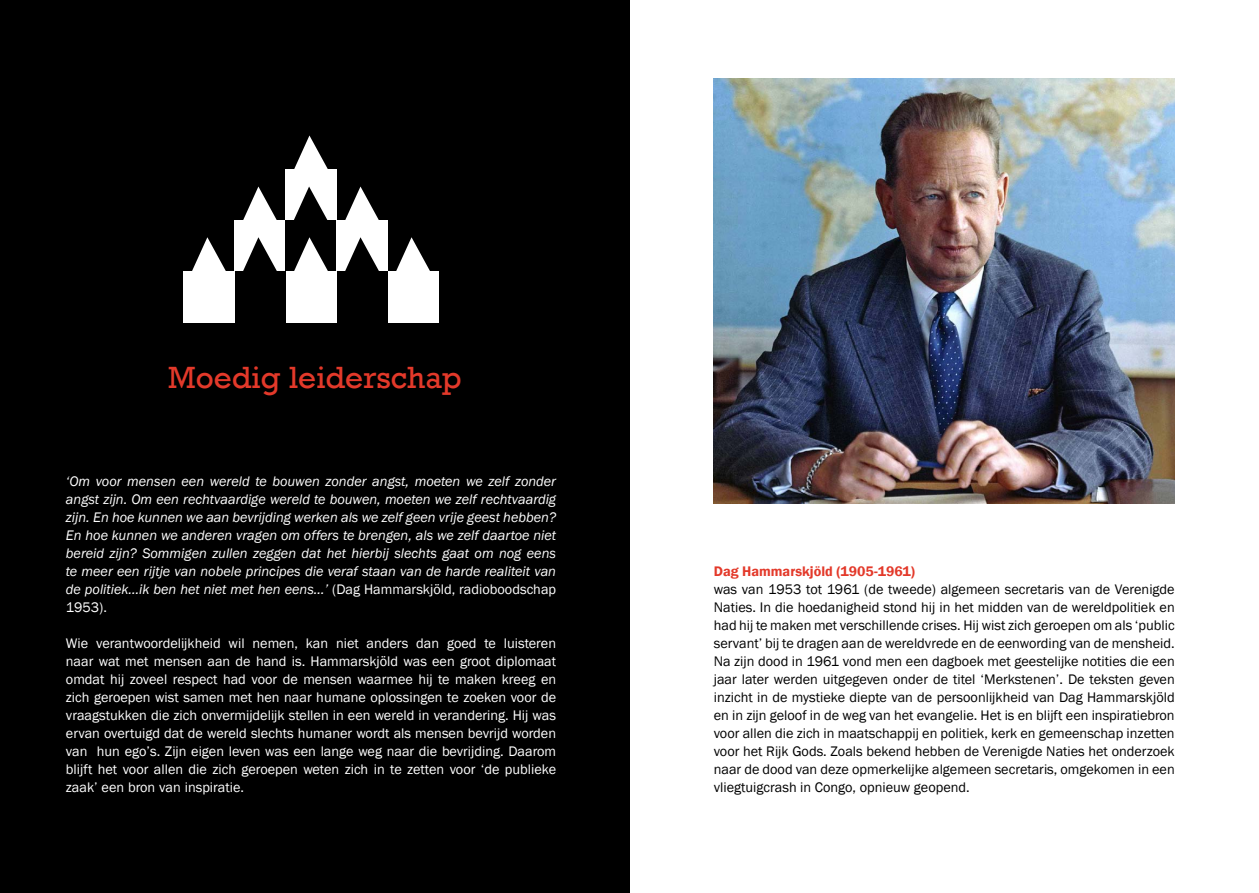
<style>
.page{position:relative;width:1259px;height:893px;background:#fff}
.page>*{position:absolute;margin:0;border:0;box-sizing:border-box;transform-origin:0 0}
.t1{font:31.5px "Rockwell";color:#e3392a}
.t2{font:14.25px/18px "Franklin Gothic";color:#000;text-align:justify}
.t3{font:14.25px/18px "Franklin Gothic";color:#fff;text-align:justify}
.t4{font:italic 14.25px/18px "Franklin Gothic";color:#fff;text-align:justify}
.t5{font:600 14.25px "Franklin Gothic";color:#e3392a}
.s1{font-style:normal}
</style>
<div class="page">
<div style="left:0;top:0;width:629px;height:893px;background:#000"></div>
<svg style="left:294px;top:135px;width:34px;height:34px"></svg>
<div style="left:285px;top:169px;width:51px;height:51px;background:#fff"></div>
<div style="left:234px;top:220px;width:51px;height:51px;background:#fff"></div>
<svg style="left:243px;top:187px;width:34px;height:33px"></svg>
<svg style="left:294px;top:187px;width:34px;height:33px"></svg>
<svg style="left:345px;top:187px;width:34px;height:33px"></svg>
<div style="left:336px;top:220px;width:51px;height:51px;background:#fff"></div>
<svg style="left:396px;top:237px;width:34px;height:34px"></svg>
<div style="left:387px;top:271px;width:51px;height:51px;background:#fff"></div>
<svg style="left:345px;top:237px;width:34px;height:34px"></svg>
<svg style="left:294px;top:237px;width:34px;height:34px"></svg>
<div style="left:285px;top:271px;width:51px;height:51px;background:#fff"></div>
<svg style="left:243px;top:237px;width:34px;height:34px"></svg>
<svg style="left:192px;top:237px;width:34px;height:34px"></svg>
<div style="left:183px;top:271px;width:51px;height:51px;background:#fff"></div>
<img style="left:714px;top:79px;width:460px;height:425px">
<h1 class="t1" style="left:168px;top:359px;width:295px">Moedig leiderschap</h1>
<p class="t4" style="left:66px;top:473px;width:492px">‘Om voor mensen een wereld te bouwen zonder angst, moeten we zelf zonder angst zijn. Om een rechtvaardige wereld te bouwen, moeten we zelf rechtvaardig zijn. En hoe kunnen we aan bevrijding werken als we zelf geen vrije geest hebben?<br>En hoe kunnen we anderen vragen om offers te brengen, als we zelf daartoe niet bereid zijn? Sommigen zullen zeggen dat het hierbij slechts gaat om nog eens te meer een rijtje van nobele principes die veraf staan van de harde realiteit van de politiek…ik ben het niet met hen eens…’ <span class="s1">(Dag Hammarskjöld, radioboodschap 1953).</span></p>
<p class="t3" style="left:66px;top:635px;width:492px">Wie verantwoordelijkheid wil nemen, kan niet anders dan goed te luisteren naar wat met mensen aan de hand is. Hammarskjöld was een groot diplomaat omdat hij zoveel respect had voor de mensen waarmee hij te maken kreeg en zich geroepen wist samen met hen naar humane oplossingen te zoeken voor de vraagstukken die zich onvermijdelijk stellen in een wereld in verandering. Hij was ervan overtuigd dat de wereld slechts humaner wordt als mensen bevrijd worden van hun ego’s. Zijn eigen leven was een lange weg naar die bevrijding. Daarom blijft het voor allen die zich geroepen weten zich in te zetten voor ‘de publieke zaak’ een bron van inspiratie.</p>
<p class="t5" style="left:714px;top:562px;width:203px">Dag Hammarskjöld (1905-1961)</p>
<p class="t2" style="left:714px;top:581px;width:462px">was van 1953 tot 1961 (de tweede) algemeen secretaris van de Verenigde Naties. In die hoedanigheid stond hij in het midden van de wereldpolitiek en had hij te maken met verschillende crises. Hij wist zich geroepen om als ‘public servant’ bij te dragen aan de wereldvrede en de eenwording van de mensheid.<br>Na zijn dood in 1961 vond men een dagboek met geestelijke notities die een jaar later werden uitgegeven onder de titel ‘Merkstenen’. De teksten geven inzicht in de mystieke diepte van de persoonlijkheid van Dag Hammarskjöld en in zijn geloof in de weg van het evangelie. Het is en blijft een inspiratiebron voor allen die zich in maatschappij en politiek, kerk en gemeenschap inzetten voor het Rijk Gods. Zoals bekend hebben de Verenigde Naties het onderzoek naar de dood van deze opmerkelijke algemeen secretaris, omgekomen in een vliegtuigcrash in Congo, opnieuw geopend.</p>
</div>
